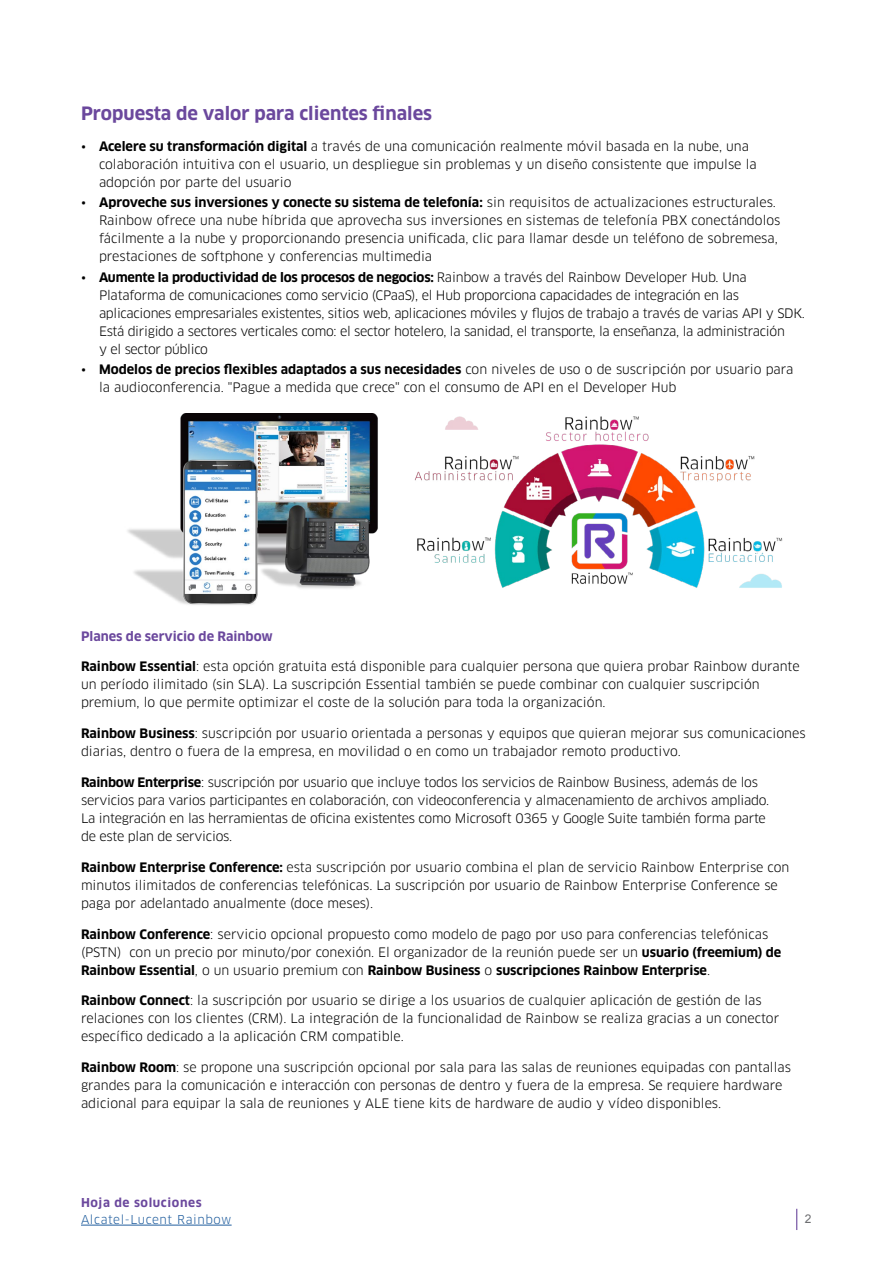
<style>
.page{position:relative;width:893px;height:1263px;background:#fff}
.page>*{position:absolute;margin:0;border:0;box-sizing:border-box;transform-origin:0 0}
.t1{font:700 18px "Clan OT";color:#6b489d}
.t2{font:12.75px/18px "Clan OT";color:#000}
.t3{font:12.75px/18px "Clan OT";letter-spacing:-.025em;color:#000}
.t4{font:12.75px/18px "Clan OT";letter-spacing:-.02em;color:#000}
.t5{font:700 12.75px "Clan OT";color:#6b489d}
.t6{font:12px "Clan OT";letter-spacing:.05em;color:#215e9e}
.t7{font:700 12px "Clan OT";letter-spacing:.05em;color:#6b489d}
.t8{font:12px "Arial";color:#6d6e71}
.s1{font-weight:700}
</style>
<div class="page">
<svg style="left:796px;top:1209px;width:1px;height:21px"></svg>
<hr style="left:81px;top:1225px;width:151px;height:1px;background:#215e9e">
<img style="left:127px;top:413px;width:251px;height:192px">
<img style="left:415px;top:416px;width:368px;height:172px">
<h1 class="t1" style="left:81px;top:103px;width:353px">Propuesta de valor para clientes finales</h1>
<p class="t2" style="left:99px;top:138px;width:659px;text-indent:-18px">• <span class="s1">Acelere su transformación digital</span> a través de una comunicación realmente móvil basada en la nube, una colaboración intuitiva con el usuario, un despliegue sin problemas y un diseño consistente que impulse la adopción por parte del usuario</p>
<p class="t2" style="left:99px;top:194px;width:683px;text-indent:-18px">• <span class="s1">Aproveche sus inversiones y conecte su sistema de telefonía:</span> sin requisitos de actualizaciones estructurales.<br>Rainbow ofrece una nube híbrida que aprovecha sus inversiones en sistemas de telefonía PBX conectándolos fácilmente a la nube y proporcionando presencia unificada, clic para llamar desde un teléfono de sobremesa, prestaciones de softphone y conferencias multimedia</p>
<p class="t3" style="left:99px;top:268px;width:707px;text-indent:-18px">• <span class="s1">Aumente la productividad de los procesos de negocios:</span> Rainbow a través del Rainbow Developer Hub. Una Plataforma de comunicaciones como servicio (CPaaS), el Hub proporciona capacidades de integración en las aplicaciones empresariales existentes, sitios web, aplicaciones móviles y flujos de trabajo a través de varias API y SDK.<br>Está dirigido a sectores verticales como: el sector hotelero, la sanidad, el transporte, la enseñanza, la administración<br>y el sector público</p>
<p class="t2" style="left:99px;top:360px;width:696px;text-indent:-18px">• <span class="s1">Modelos de precios flexibles adaptados a sus necesidades</span> con niveles de uso o de suscripción por usuario para la audioconferencia. "Pague a medida que crece" con el consumo de API en el Developer Hub</p>
<p class="t5" style="left:81px;top:629px;width:193px">Planes de servicio de Rainbow</p>
<p class="t2" style="left:81px;top:658px;width:720px"><span class="s1">Rainbow Essential</span>: esta opción gratuita está disponible para cualquier persona que quiera probar Rainbow durante un período ilimitado (sin SLA). La suscripción Essential también se puede combinar con cualquier suscripción premium, lo que permite optimizar el coste de la solución para toda la organización.</p>
<p class="t2" style="left:81px;top:724px;width:726px"><span class="s1">Rainbow Business</span>: suscripción por usuario orientada a personas y equipos que quieran mejorar sus comunicaciones diarias, dentro o fuera de la empresa, en movilidad o en como un trabajador remoto productivo.</p>
<p class="t4" style="left:81px;top:773px;width:690px"><span class="s1">Rainbow Enterprise</span>: suscripción por usuario que incluye todos los servicios de Rainbow Business, además de los servicios para varios participantes en colaboración, con videoconferencia y almacenamiento de archivos ampliado.<br>La integración en las herramientas de oficina existentes como Microsoft 0365 y Google Suite también forma parte de este plan de servicios.</p>
<p class="t2" style="left:81px;top:858px;width:710px"><span class="s1">Rainbow Enterprise Conference:</span> esta suscripción por usuario combina el plan de servicio Rainbow Enterprise con minutos ilimitados de conferencias telefónicas. La suscripción por usuario de Rainbow Enterprise Conference se paga por adelantado anualmente (doce meses).</p>
<p class="t2" style="left:81px;top:925px;width:702px"><span class="s1">Rainbow Conference</span>: servicio opcional propuesto como modelo de pago por uso para conferencias telefónicas (PSTN) con un precio por minuto/por conexión. El organizador de la reunión puede ser un <span class="s1">usuario (freemium) de<br>Rainbow Essential</span>, o un usuario premium con <span class="s1">Rainbow Business</span> o <span class="s1">suscripciones Rainbow Enterprise</span>.</p>
<p class="t2" style="left:81px;top:992px;width:700px"><span class="s1">Rainbow Connect</span>: la suscripción por usuario se dirige a los usuarios de cualquier aplicación de gestión de las relaciones con los clientes (CRM). La integración de la funcionalidad de Rainbow se realiza gracias a un conector específico dedicado a la aplicación CRM compatible.</p>
<p class="t2" style="left:81px;top:1058px;width:711px"><span class="s1">Rainbow Room</span>: se propone una suscripción opcional por sala para las salas de reuniones equipadas con pantallas grandes para la comunicación e interacción con personas de dentro y fuera de la empresa. Se requiere hardware adicional para equipar la sala de reuniones y ALE tiene kits de hardware de audio y vídeo disponibles.</p>
<p class="t7" style="left:81px;top:1196px;width:122px">Hoja de soluciones</p>
<p class="t6" style="left:81px;top:1212px;width:152px">Alcatel-Lucent Rainbow</p>
<p class="t8" style="left:805px;top:1211px;width:8px">2</p>
</div>
